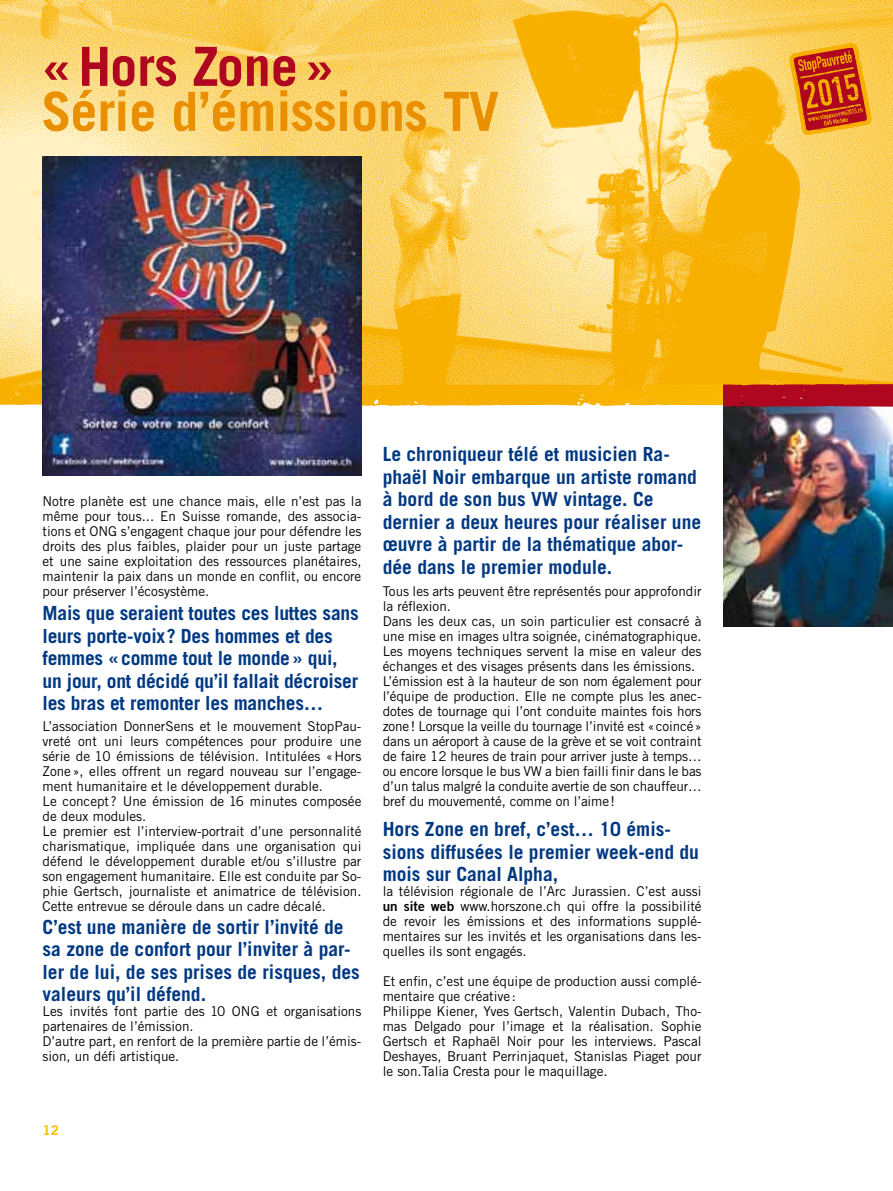
<style>
.page{position:relative;width:893px;height:1191px;background:#fff}
.page>*{position:absolute;margin:0;border:0;box-sizing:border-box;transform-origin:0 0}
.t1{font:700 54px "Trade Gothic";letter-spacing:-.02em;color:#e98f00}
.t2{font:700 54px "Trade Gothic";letter-spacing:-.01em;color:#af071f}
.t3{font:700 19.5px/22.5px "Trade Gothic";color:#003882}
.t4{font:13.5px/15px "Trade Gothic";color:#000}
.t5{font:13.5px "Trade Gothic Bold Two";color:#fabb00}
.s1{font-family:"Trade Gothic Bold Two"}
</style>
<div class="page">
<img style="left:0;top:0;width:893px;height:384px">
<svg style="left:0;top:383px;width:557px;height:24px;background:#f6b517"></svg>
<div style="left:557px;top:399px;width:12px;height:7px;background:#f8b000"></div>
<svg style="left:569px;top:399px;width:12px;height:7px"></svg>
<svg style="left:581px;top:399px;width:12px;height:7px"></svg>
<svg style="left:593px;top:399px;width:13px;height:7px"></svg>
<div style="left:606px;top:399px;width:12px;height:7px;background:#f9b300"></div>
<svg style="left:618px;top:399px;width:12px;height:7px"></svg>
<div style="left:630px;top:399px;width:12px;height:7px;background:#f9b400"></div>
<div style="left:642px;top:399px;width:13px;height:7px;background:#f9b500"></div>
<div style="left:655px;top:399px;width:12px;height:7px;background:#f9b600"></div>
<div style="left:667px;top:399px;width:12px;height:7px;background:#fab700"></div>
<div style="left:679px;top:399px;width:13px;height:7px;background:#fab700"></div>
<div style="left:692px;top:399px;width:12px;height:7px;background:#fab800"></div>
<div style="left:704px;top:399px;width:12px;height:7px;background:#fab900"></div>
<div style="left:716px;top:399px;width:12px;height:7px;background:#faba00"></div>
<div style="left:557px;top:391px;width:12px;height:8px;background:#f8b000"></div>
<div style="left:569px;top:391px;width:12px;height:8px;background:#f8b000"></div>
<svg style="left:581px;top:391px;width:12px;height:8px"></svg>
<div style="left:593px;top:391px;width:13px;height:8px;background:#f9b200"></div>
<div style="left:606px;top:391px;width:12px;height:8px;background:#f9b300"></div>
<div style="left:618px;top:391px;width:12px;height:8px;background:#f9b400"></div>
<div style="left:630px;top:391px;width:12px;height:8px;background:#f9b400"></div>
<div style="left:642px;top:391px;width:13px;height:8px;background:#f9b500"></div>
<div style="left:655px;top:391px;width:12px;height:8px;background:#f9b600"></div>
<div style="left:667px;top:391px;width:12px;height:8px;background:#fab700"></div>
<div style="left:679px;top:391px;width:13px;height:8px;background:#fab700"></div>
<div style="left:692px;top:391px;width:12px;height:8px;background:#fab800"></div>
<div style="left:704px;top:391px;width:12px;height:8px;background:#fab900"></div>
<div style="left:716px;top:391px;width:12px;height:8px;background:#faba00"></div>
<div style="left:557px;top:384px;width:12px;height:7px;background:#f8b000"></div>
<div style="left:569px;top:384px;width:12px;height:7px;background:#f8b000"></div>
<div style="left:581px;top:384px;width:12px;height:7px;background:#f8b100"></div>
<div style="left:593px;top:384px;width:13px;height:7px;background:#f9b200"></div>
<svg style="left:606px;top:384px;width:12px;height:7px"></svg>
<div style="left:618px;top:384px;width:12px;height:7px;background:#f9b400"></div>
<div style="left:630px;top:384px;width:12px;height:7px;background:#f9b400"></div>
<div style="left:642px;top:384px;width:13px;height:7px;background:#f9b500"></div>
<div style="left:655px;top:384px;width:12px;height:7px;background:#f9b600"></div>
<div style="left:667px;top:384px;width:12px;height:7px;background:#fab700"></div>
<div style="left:679px;top:384px;width:13px;height:7px;background:#fab700"></div>
<div style="left:692px;top:384px;width:12px;height:7px;background:#fab800"></div>
<div style="left:704px;top:384px;width:12px;height:7px;background:#fab900"></div>
<div style="left:716px;top:384px;width:12px;height:7px;background:#faba00"></div>
<img style="left:43px;top:157px;width:318px;height:319px">
<img style="left:724px;top:408px;width:169px;height:218px">
<svg style="left:724px;top:383px;width:169px;height:25px;background:#ae1824"></svg>
<svg style="left:789px;top:43px;width:83px;height:92px;background:#d86d24"></svg>
<h1 class="t2" style="left:41px;top:33px;width:295px">«Hors Zone»</h1>
<h1 class="t1" style="left:41px;top:78px;width:459px">Série d’émissions TV</h1>
<p class="t4" style="left:43px;top:493px;width:320px;text-align:justify">Notre planète est une chance mais, elle n’est pas la même pour tous... En Suisse romande, des associa&shy;tions et ONG s’engagent chaque jour pour défendre les droits des plus faibles, plaider pour un juste partage et une saine exploitation des ressources planétaires, maintenir la paix dans un monde en conflit, ou encore pour préserver l’écosystème.</p>
<h2 class="t3" style="left:43px;top:601px;width:318px">Mais que seraient toutes ces luttes sans leurs porte-voix? Des hommes et des femmes «comme tout le monde» qui, un jour, ont décidé qu’il fallait décroiser les bras et remonter les manches…</h2>
<p class="t4" style="left:43px;top:718px;width:320px">L’association DonnerSens et le mouvement StopPau&shy;vreté ont uni leurs compétences pour produire une série de 10 émissions de télévision. Intitulées «Hors Zone», elles offrent un regard nouveau sur l’engage&shy;ment humanitaire et le développement durable.<br>Le concept ? Une émission de 16 minutes composée de deux modules.<br>Le premier est l’interview-portrait d’une personnalité charismatique, impliquée dans une organisation qui défend le développement durable et/ou s’illustre par son engagement humanitaire. Elle est conduite par So&shy;phie Gertsch, journaliste et animatrice de télévision.<br>Cette entrevue se déroule dans un cadre décalé.</p>
<h2 class="t3" style="left:43px;top:915px;width:319px">C’est une manière de sortir l’invité de sa zone de confort pour l’inviter à par&shy;ler de lui, de ses prises de risques, des valeurs qu’il défend.</h2>
<p class="t4" style="left:43px;top:1003px;width:320px">Les invités font partie des 10 ONG et organisations partenaires de l’émission.<br>D’autre part, en renfort de la première partie de l’émis&shy;sion, un défi artistique.</p>
<p class="t5" style="left:43px;top:1121px;width:18px">12</p>
<h2 class="t3" style="left:383px;top:442px;width:320px">Le chroniqueur télé et musicien Ra&shy;phaël Noir embarque un artiste romand à bord de son bus VW vintage. Ce dernier a deux heures pour réaliser une œuvre à partir de la thématique abor&shy;dée dans le premier module.</h2>
<p class="t4" style="left:383px;top:583px;width:320px">Tous les arts peuvent être représentés pour approfondir la réflexion.<br>Dans les deux cas, un soin particulier est consacré à une mise en images ultra soignée, cinématographique.<br>Les moyens techniques servent la mise en valeur des échanges et des visages présents dans les émissions.<br>L’émission est à la hauteur de son nom également pour l’équipe de production. Elle ne compte plus les anec&shy;dotes de tournage qui l’ont conduite maintes fois hors zone! Lorsque la veille du tournage l’invité est «coincé» dans un aéroport à cause de la grève et se voit contraint de faire 12 heures de train pour arriver juste à temps… ou encore lorsque le bus VW a bien failli finir dans le bas d’un talus malgré la conduite avertie de son chauffeur… bref du mouvementé, comme on l’aime!</p>
<h2 class="t3" style="left:383px;top:817px;width:318px">Hors Zone en bref, c’est… 10 émis&shy;sions diffusées le premier week-end du mois sur Canal Alpha,</h2>
<p class="t4" style="left:383px;top:883px;width:320px;text-align:justify">la télévision régionale de l’Arc Jurassien. C’est aussi <span class="s1">un site web</span> www.horszone.ch qui offre la possibilité de revoir les émissions et des informations supplé&shy;mentaires sur les invités et les organisations dans les&shy;quelles ils sont engagés.</p>
<p class="t4" style="left:383px;top:973px;width:320px">Et enfin, c’est une équipe de production aussi complé&shy;mentaire que créative:<br>Philippe Kiener, Yves Gertsch, Valentin Dubach, Tho&shy;mas Delgado pour l’image et la réalisation. Sophie Gertsch et Raphaël Noir pour les interviews. Pascal Deshayes, Bruant Perrinjaquet, Stanislas Piaget pour le son.Talia Cresta pour le maquillage.</p>
</div>
